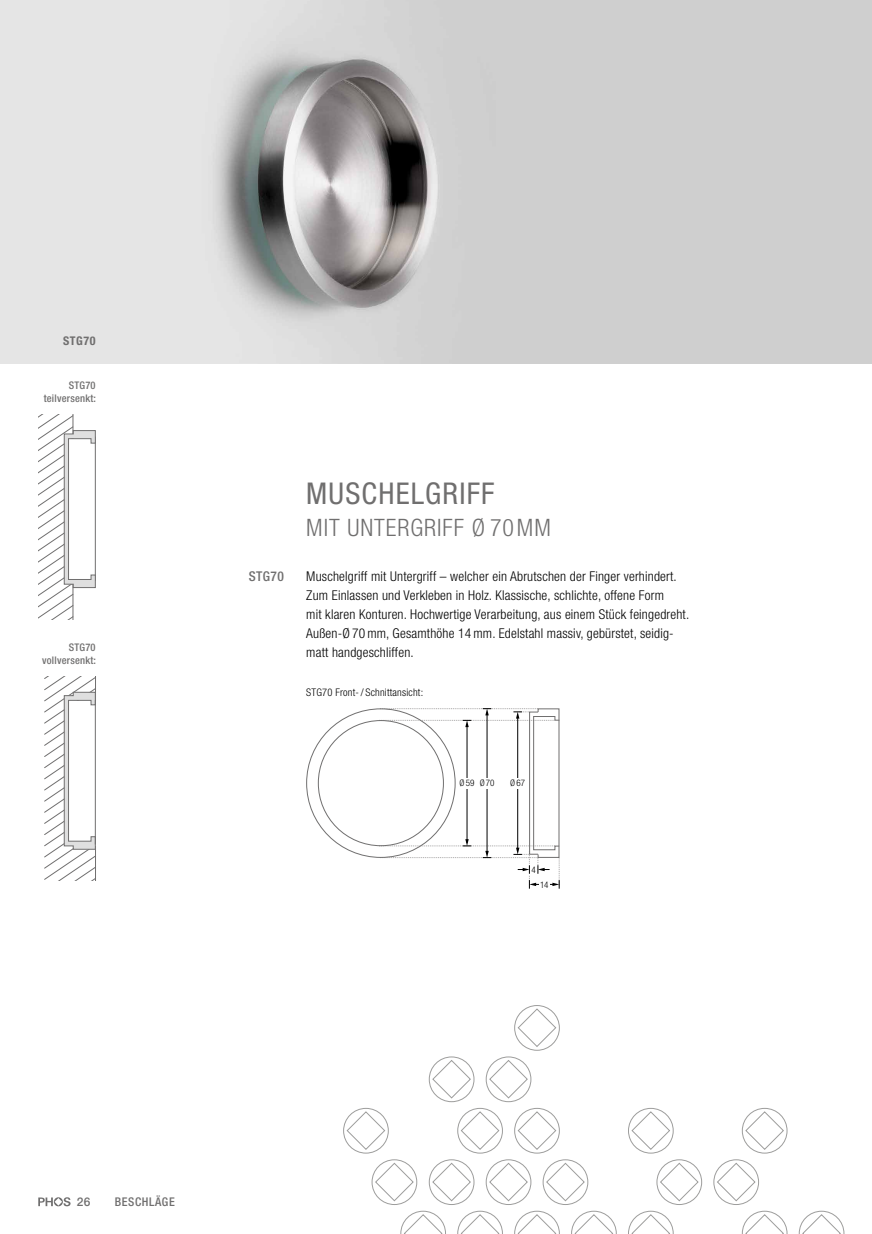
<style>
.page{position:relative;width:872px;height:1234px;background:#fff}
.page>*{position:absolute;margin:0;border:0;box-sizing:border-box;transform-origin:0 0}
.t1{font:condensed 30px "Helvetica Neue LT Std";letter-spacing:.04em;color:#706f6f}
.t2{font:300 condensed 24px "Helvetica Neue LT Std";letter-spacing:.04em;color:#706f6f}
.t3{font:300 condensed 13.5px/19.2px "Helvetica Neue LT Std";letter-spacing:.015em;color:#000}
.t4{font:500 condensed 13.5px "Helvetica Neue LT Std";letter-spacing:.03em;color:#706f6f}
.t5{font:500 condensed 12px "Helvetica Neue LT Std";letter-spacing:.05em;color:#706f6f}
.t6{font:700 condensed 12px "Helvetica Neue LT Std";letter-spacing:.05em;color:#706f6f}
.t7{font:500 12px "Helvetica Neue LT Std";color:#706f6f}
.t8{font:500 condensed 10.5px/12.8px "Helvetica Neue LT Std";letter-spacing:.02em;color:#706f6f;text-align:right}
.t9{font:300 condensed 10.5px "Helvetica Neue LT Std";letter-spacing:.02em;color:#000}
.t10{font:300 condensed 9px "Helvetica Neue LT Std";color:#000}
</style>
<div class="page">
<svg style="left:38px;top:415px;width:58px;height:204px"></svg>
<svg style="left:44px;top:676px;width:52px;height:204px"></svg>
<hr style="left:95px;top:700px;width:1px;height:144px;background:#706f6f">
<svg style="left:457px;top:1210px;width:46px;height:23px"></svg>
<svg style="left:628px;top:1210px;width:46px;height:23px"></svg>
<svg style="left:571px;top:1210px;width:46px;height:23px"></svg>
<svg style="left:514px;top:1210px;width:46px;height:23px"></svg>
<svg style="left:798px;top:1210px;width:46px;height:23px"></svg>
<svg style="left:741px;top:1210px;width:46px;height:23px"></svg>
<svg style="left:628px;top:1107px;width:74px;height:97px"></svg>
<svg style="left:713px;top:1107px;width:74px;height:97px"></svg>
<svg style="left:343px;top:1107px;width:74px;height:97px"></svg>
<svg style="left:428px;top:1005px;width:160px;height:199px"></svg>
<svg style="left:400px;top:1210px;width:46px;height:23px"></svg>
<img style="left:0;top:0;width:872px;height:364px">
<svg style="left:379px;top:708px;width:181px;height:180px"></svg>
<svg style="left:38px;top:1197px;width:33px;height:8px"></svg>
<p class="t6" style="left:63px;top:333px;width:34px">STG70</p>
<p class="t8" style="left:44px;top:379px;width:54px">STG70 teilversenkt:</p>
<p class="t8" style="left:42px;top:640px;width:55px">STG70 vollversenkt:</p>
<h1 class="t1" style="left:306px;top:476px;width:190px">MUSCHELGRIFF</h1>
<h2 class="t2" style="left:306px;top:513px;width:246px">MIT UNTERGRIFF Ø 70MM</h2>
<p class="t4" style="left:249px;top:568px;width:37px">STG70</p>
<p class="t3" style="left:306px;top:566px;width:384px">Muschelgriff mit Untergriff – welcher ein Abrutschen der Finger verhindert.<br>Zum Einlassen und Verkleben in Holz. Klassische, schlichte, offene Form<br>mit klaren Konturen. Hochwertige Verarbeitung, aus einem Stück feingedreht.<br>Außen-Ø 70mm, Gesamthöhe 14mm. Edelstahl massiv, gebürstet, seidig&shy;matt handgeschliffen.</p>
<p class="t9" style="left:306px;top:685px;width:118px">STG70 Front-/ Schnittansicht:</p>
<p class="t10" style="left:459px;top:777px;width:36px">Ø59 Ø70</p>
<p class="t10" style="left:510px;top:777px;width:16px">Ø67</p>
<p class="t10" style="left:531px;top:864px;width:6px">4</p>
<p class="t10" style="left:540px;top:879px;width:10px">14</p>
<p class="t7" style="left:77px;top:1194px;width:15px">26</p>
<p class="t5" style="left:115px;top:1194px;width:61px">BESCHLÄGE</p>
</div>
